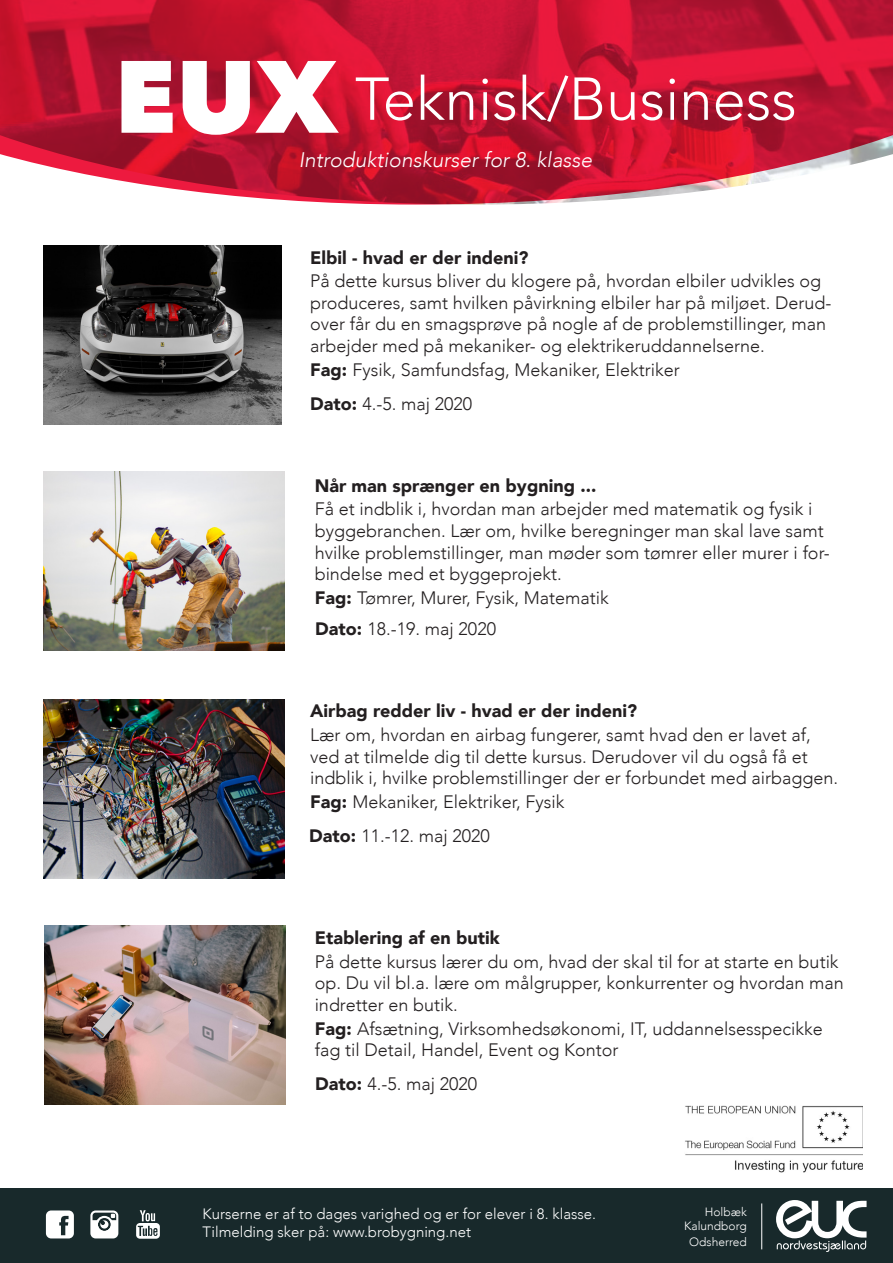
<style>
.page{position:relative;width:893px;height:1263px;background:#fff}
.page>*{position:absolute;margin:0;border:0;box-sizing:border-box;transform-origin:0 0}
.t1{font:800 101.4px "Avenir Next";color:#fff}
.t2{font:300 59.85px "Avenir";color:#fff}
.Mellemrubrik{font:italic 300 21px "Avenir";color:#fff}
.Mellemrubrik-2{font:300 18px/21.6px "Avenir";color:#231f20}
.Mellemrubrik-3{font:900 18px "Avenir";color:#231f20}
.t3{font:300 15px/18px "Avenir";color:#fff}
.t4{font:300 12px "Avenir";color:#fff}
.s1{font-weight:900}
</style>
<div class="page">
<img style="left:0;top:0;width:893px;height:205px">
<div style="left:0;top:1188px;width:893px;height:75px;background:#18292b"></div>
<svg style="left:776px;top:1200px;width:90px;height:52px"></svg>
<svg style="left:46px;top:1210px;width:28px;height:28px"></svg>
<svg style="left:90px;top:1210px;width:28px;height:28px"></svg>
<svg style="left:136px;top:1210px;width:24px;height:29px"></svg>
<hr style="left:761px;top:1203px;width:1px;height:46px;background:#fff">
<img style="left:44px;top:246px;width:238px;height:178px">
<img style="left:44px;top:471px;width:241px;height:179px">
<img style="left:44px;top:699px;width:241px;height:179px">
<img style="left:45px;top:925px;width:241px;height:179px">
<img style="left:685px;top:1105px;width:177px;height:67px">
<p class="t1" style="left:115px;top:34px;width:224px">EUX</p>
<p class="t2" style="left:355px;top:64px;width:443px">Teknisk/Business</p>
<p class="Mellemrubrik" style="left:299px;top:148px;width:295px">Introduktionskurser for 8. klasse</p>
<p class="Mellemrubrik-2" style="left:310px;top:245px;width:512px;line-height:23.7px"><span class="s1">Elbil - hvad er der indeni?<br></span>På dette kursus bliver du klogere på, hvordan elbiler udvikles og</p>
<p class="Mellemrubrik-2" style="left:310px;top:292px;width:523px">produceres, samt hvilken påvirkning elbiler har på miljøet. Derud&shy;over får du en smagsprøve på nogle af de problemstillinger, man arbejder med på mekaniker- og elektrikeruddannelserne.</p>
<p class="Mellemrubrik-2" style="left:310px;top:352px;width:371px;line-height:34.5px"><span class="s1">Fag:</span> Fysik, Samfundsfag, Mekaniker, Elektriker<br><span class="s1">Dato:</span> 4.-5. maj 2020</p>
<p class="Mellemrubrik-2" style="left:315px;top:473px;width:499px;line-height:23.7px"><span class="s1">Når man sprænger en bygning ...<br></span>Få et indblik i, hvordan man arbejder med matematik og fysik i</p>
<p class="Mellemrubrik-2" style="left:315px;top:520px;width:516px">byggebranchen. Lær om, hvilke beregninger man skal lave samt hvilke problemstillinger, man møder som tømrer eller murer i for&shy;bindelse med et byggeprojekt.</p>
<p class="Mellemrubrik-2" style="left:315px;top:582px;width:296px;line-height:31px"><span class="s1">Fag:</span> Tømrer, Murer, Fysik, Matematik<br><span class="s1">Dato:</span> 18.-19. maj 2020</p>
<p class="Mellemrubrik-2" style="left:310px;top:699px;width:502px;line-height:23.7px"><span class="s1">Airbag redder liv - hvad er der indeni?<br></span>Lær om, hvordan en airbag fungerer, samt hvad den er lavet af,</p>
<p class="Mellemrubrik-2" style="left:310px;top:746px;width:529px">ved at tilmelde dig til dette kursus. Derudover vil du også få et indblik i, hvilke problemstillinger der er forbundet med airbaggen.</p>
<p class="Mellemrubrik-2" style="left:309px;top:785px;width:257px;line-height:34.2px"><span class="s1">Fag:</span> Mekaniker, Elektriker, Fysik<br><span class="s1">Dato:</span> 11.-12. maj 2020</p>
<p class="Mellemrubrik-3" style="left:315px;top:922px;width:187px">Etablering af en butik</p>
<p class="Mellemrubrik-2" style="left:315px;top:951px;width:531px">På dette kursus lærer du om, hvad der skal til for at starte en butik op. Du vil bl.a. lære om målgrupper, konkurrenter og hvordan man indretter en butik.</p>
<p class="Mellemrubrik-2" style="left:315px;top:1017px;width:509px"><span class="s1">Fag:</span> Afsætning, Virksomhedsøkonomi, IT, uddannelsesspecikke fag til Detail, Handel, Event og Kontor</p>
<p class="Mellemrubrik-2" style="left:315px;top:1073px;width:164px"><span class="s1">Dato:</span> 4.-5. maj 2020</p>
<p class="t3" style="left:202px;top:1204px;width:395px">Kurserne er af to dages varighed og er for elever i 8. klasse.<br>Tilmelding sker på: www.brobygning.net</p>
<p class="t4" style="left:705px;top:1204px;width:44px">Holbæk</p>
<p class="t4" style="left:684px;top:1219px;width:64px">Kalundborg</p>
<p class="t4" style="left:689px;top:1234px;width:59px">Odsherred</p>
</div>
